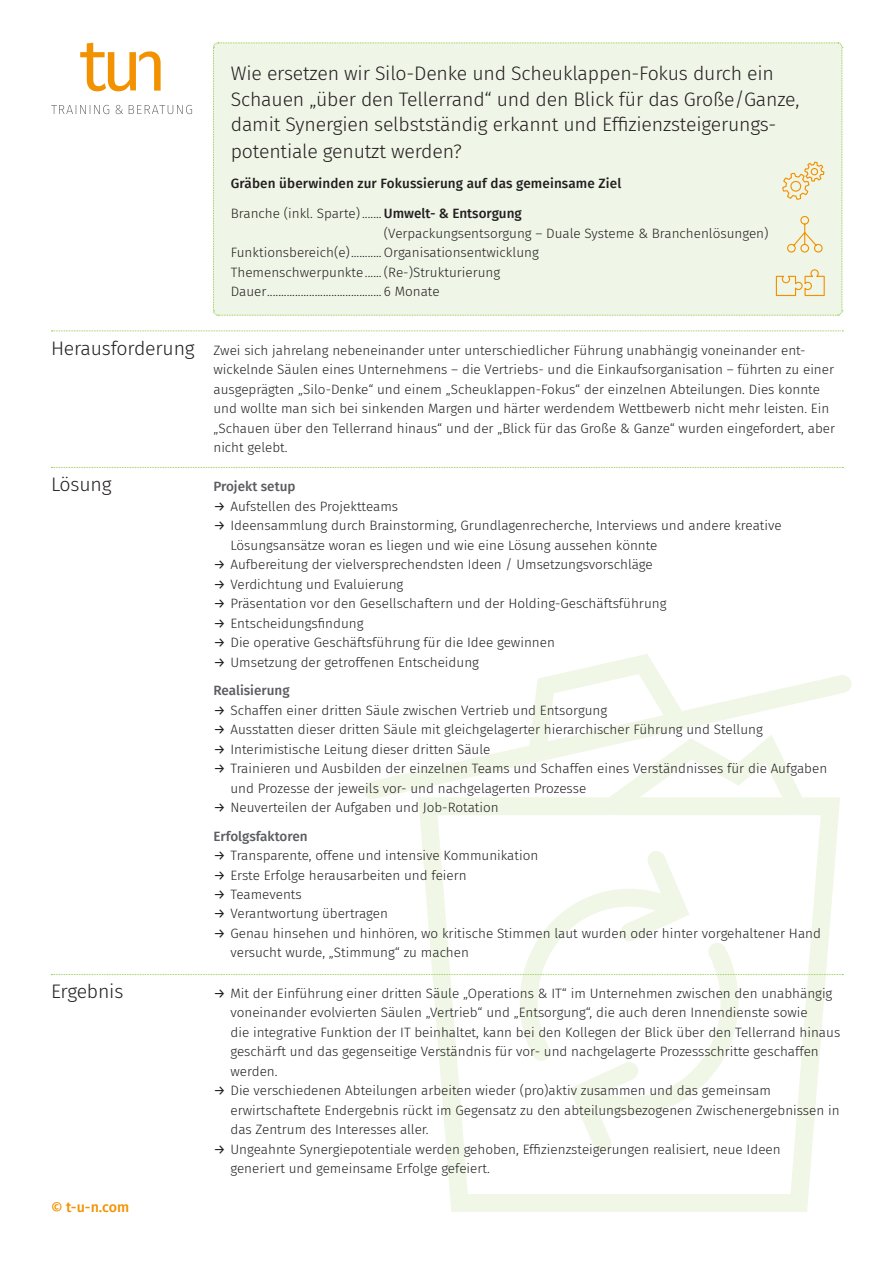
<style>
.page{position:relative;width:893px;height:1263px;background:#fff}
.page>*{position:absolute;margin:0;border:0;box-sizing:border-box;transform-origin:0 0}
.t1{font:300 19.5px/26px "Fira Sans";letter-spacing:-.01em;color:#231f20}
.t2{font:500 14.25px "Fira Sans";color:#f39200}
.t3{font:300 13.5px/19.5px "Fira Sans";color:#231f20}
.t4{font:500 13.5px "Fira Sans";letter-spacing:.01em;color:#231f20}
.t5{font:500 13.5px "Fira Sans";color:#5b5c60}
.s1{font-weight:500}
.s2{font-weight:400}
.s3{font-weight:500;color:#5b5c60}
</style>
<div class="page">
<svg style="left:364px;top:675px;width:488px;height:124px"></svg>
<svg style="left:418px;top:797px;width:422px;height:415px"></svg>
<svg style="left:527px;top:654px;width:280px;height:161px"></svg>
<svg style="left:51px;top:330px;width:792px;height:1px"></svg>
<svg style="left:51px;top:467px;width:792px;height:1px"></svg>
<svg style="left:51px;top:851px;width:792px;height:301px"></svg>
<svg style="left:80px;top:43px;width:81px;height:48px"></svg>
<svg style="left:51px;top:105px;width:141px;height:9px"></svg>
<div style="left:213px;top:42px;width:630px;height:274px;background:#eff5e7"></div>
<h1 class="t1" style="left:51px;top:335px;width:145px">Herausforderung</h1>
<h1 class="t1" style="left:51px;top:471px;width:62px">Lösung</h1>
<h1 class="t1" style="left:51px;top:978px;width:74px">Ergebnis</h1>
<p class="t2" style="left:51px;top:1195px;width:80px">© t-u-n.com</p>
<h1 class="t1" style="left:231px;top:60px;width:570px">Wie ersetzen wir Silo-Denke und Scheuklappen-Fokus durch ein Schauen „über den Tellerrand“ und den Blick für das Große/Ganze, damit Synergien selbstständig erkannt und Effizienzsteigerungs&shy;potentiale genutzt werden?</h1>
<p class="t4" style="left:231px;top:172px;width:392px">Gräben überwinden zur Fokussierung auf das gemeinsame Ziel</p>
<p class="t3" style="left:231px;top:203px;width:292px">Branche (inkl. Sparte) ....... <span class="s1">Umwelt- &amp; Entsorgung</span></p>
<p class="t3" style="left:384px;top:223px;width:386px">(Verpackungsentsorgung – Duale Systeme &amp; Branchenlösungen)</p>
<p class="t3" style="left:231px;top:242px;width:310px">Funktionsbereich(e)........... Organisationsentwicklung</p>
<p class="t3" style="left:231px;top:262px;width:271px">Themenschwerpunkte...... (Re-)Strukturierung</p>
<p class="t3" style="left:231px;top:281px;width:210px">Dauer......................................... 6 Monate</p>
<p class="t3" style="left:213px;top:340px;width:623px">Zwei sich jahrelang nebeneinander unter unterschiedlicher Führung unabhängig voneinander ent&shy;wickelnde Säulen eines Unternehmens – die Vertriebs- und die Einkaufsorganisation – führten zu einer ausgeprägten „Silo-Denke“ und einem „Scheuklappen-Fokus“ der einzelnen Abteilungen. Dies konnte und wollte man sich bei sinkenden Margen und härter werdendem Wettbewerb nicht mehr leisten. Ein „Schauen über den Tellerrand hinaus“ und der „Blick für das Große &amp; Ganze“ wurden eingefordert, aber nicht gelebt.</p>
<p class="t5" style="left:213px;top:475px;width:84px">Projekt setup</p>
<p class="t3" style="left:213px;top:496px;width:186px"><span class="s2">→</span> Aufstellen des Projektteams</p>
<p class="t3" style="left:230px;top:515px;width:553px;text-indent:-17px"><span class="s2">→</span> Ideensammlung durch Brainstorming, Grundlagenrecherche, Interviews und andere kreative<br>Lösungsansätze woran es liegen und wie eine Lösung aussehen könnte</p>
<p class="t3" style="left:213px;top:554px;width:441px"><span class="s2">→</span> Aufbereitung der vielversprechendsten Ideen / Umsetzungsvorschläge</p>
<p class="t3" style="left:213px;top:574px;width:191px"><span class="s2">→</span> Verdichtung und Evaluierung</p>
<p class="t3" style="left:213px;top:593px;width:454px"><span class="s2">→</span> Präsentation vor den Gesellschaftern und der Holding-Geschäftsführung</p>
<p class="t3" style="left:213px;top:613px;width:152px"><span class="s2">→</span> Entscheidungsfindung</p>
<p class="t3" style="left:213px;top:632px;width:343px"><span class="s2">→</span> Die operative Geschäftsführung für die Idee gewinnen</p>
<p class="t3" style="left:213px;top:647px;width:267px;line-height:28.5px"><span class="s2">→</span> Umsetzung der getroffenen Entscheidung<br><span class="s3">Realisierung</span></p>
<p class="t3" style="left:213px;top:700px;width:395px"><span class="s2">→</span> Schaffen einer dritten Säule zwischen Vertrieb und Entsorgung</p>
<p class="t3" style="left:213px;top:719px;width:551px"><span class="s2">→</span> Ausstatten dieser dritten Säule mit gleichgelagerter hierarchischer Führung und Stellung</p>
<p class="t3" style="left:213px;top:739px;width:278px"><span class="s2">→</span> Interimistische Leitung dieser dritten Säule</p>
<p class="t3" style="left:230px;top:758px;width:598px;text-indent:-17px"><span class="s2">→</span> Trainieren und Ausbilden der einzelnen Teams und Schaffen eines Verständnisses für die Aufgaben und Prozesse der jeweils vor- und nachgelagerten Prozesse</p>
<p class="t3" style="left:213px;top:793px;width:287px;line-height:28.5px"><span class="s2">→</span> Neuverteilen der Aufgaben und Job-Rotation<br><span class="s3">Erfolgsfaktoren</span></p>
<p class="t3" style="left:213px;top:845px;width:326px"><span class="s2">→</span> Transparente, offene und intensive Kommunikation</p>
<p class="t3" style="left:213px;top:865px;width:255px"><span class="s2">→</span> Erste Erfolge herausarbeiten und feiern</p>
<p class="t3" style="left:213px;top:884px;width:90px"><span class="s2">→</span> Teamevents</p>
<p class="t3" style="left:213px;top:904px;width:176px"><span class="s2">→</span> Verantwortung übertragen</p>
<p class="t3" style="left:230px;top:923px;width:592px;text-indent:-17px"><span class="s2">→</span> Genau hinsehen und hinhören, wo kritische Stimmen laut wurden oder hinter vorgehaltener Hand versucht wurde, „Stimmung“ zu machen</p>
<p class="t3" style="left:230px;top:983px;width:611px;text-indent:-17px"><span class="s2">→</span> Mit der Einführung einer dritten Säule „Operations &amp; IT“ im Unternehmen zwischen den unabhängig voneinander evolvierten Säulen „Vertrieb“ und „Entsorgung“, die auch deren Innendienste sowie<br>die integrative Funktion der IT beinhaltet, kann bei den Kollegen der Blick über den Tellerrand hinaus geschärft und das gegenseitige Verständnis für vor- und nachgelagerte Prozessschritte geschaffen werden.</p>
<p class="t3" style="left:230px;top:1081px;width:611px;text-indent:-17px"><span class="s2">→</span> Die verschiedenen Abteilungen arbeiten wieder (pro)aktiv zusammen und das gemeinsam erwirtschaftete Endergebnis rückt im Gegensatz zu den abteilungsbezogenen Zwischenergebnissen in das Zentrum des Interesses aller.</p>
<p class="t3" style="left:230px;top:1139px;width:552px;text-indent:-17px"><span class="s2">→</span> Ungeahnte Synergiepotentiale werden gehoben, Effizienzsteigerungen realisiert, neue Ideen generiert und gemeinsame Erfolge gefeiert.</p>
</div>
